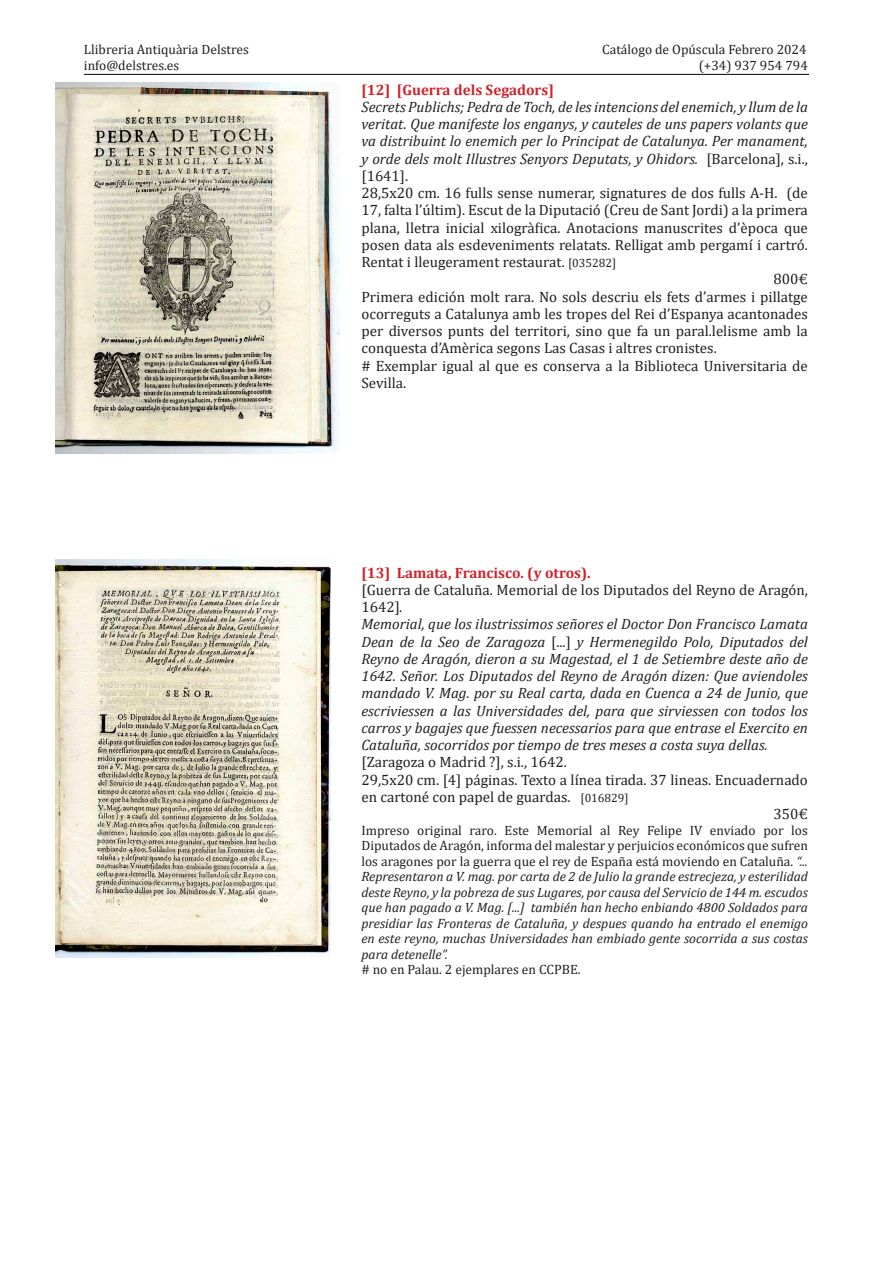
<style>
.page{position:relative;width:893px;height:1263px;background:#fff}
.page>*{position:absolute;margin:0;border:0;box-sizing:border-box;transform-origin:0 0}
.t1{font:15px/17.2px "Cambria";color:#231f20}
.t2{font:italic 15px/17.2px "Cambria";color:#231f20;text-align:justify}
.t3{font:700 15px "Cambria";color:#d1232a}
.t4{font:italic 13.5px/15.6px "Cambria";color:#231f20;text-align:justify}
.t5{font:13.5px "Cambria";color:#231f20}
.s1{font-style:normal}
.s2{font-size:12px}
.s3{font-style:italic}
</style>
<div class="page">
<hr style="left:84px;top:74px;width:725px;height:1px;background:#231f20">
<img style="left:56px;top:83px;width:283px;height:371px">
<img style="left:56px;top:559px;width:274px;height:398px">
<p class="t5" style="left:84px;top:41px;width:166px">Llibreria Antiquària Delstres</p>
<p class="t5" style="left:602px;top:41px;width:206px">Catálogo de Opúscula Febrero 2024</p>
<p class="t5" style="left:84px;top:58px;width:97px">info@delstres.es</p>
<p class="t5" style="left:699px;top:58px;width:110px">(+34) 937 954 794</p>
<p class="t3" style="left:361px;top:79px;width:194px">[12] [Guerra dels Segadors]</p>
<p class="t2" style="left:361px;top:97px;width:448px">Secrets Publichs; Pedra de Toch, de les intencions del enemich, y llum de la veritat. Que manifeste los enganys, y cauteles de uns papers volants que va distribuint lo enemich per lo Principat de Catalunya. Per manament, y orde dels molt Illustres Senyors Deputats, y Ohidors. <span class="s1">[Barcelona], s.i., [1641].</span></p>
<p class="t1" style="left:361px;top:184px;width:448px;text-align:justify">28,5x20 cm. 16 fulls sense numerar, signatures de dos fulls A-H. (de 17, falta l’últim). Escut de la Diputació (Creu de Sant Jordi) a la primera plana, lletra inicial xilogràfica. Anotacions manuscrites d’època que posen data als esdeveniments relatats. Relligat amb pergamí i cartró.<br>Rentat i lleugerament restaurat. <span class="s2">[035282]</span></p>
<p class="t1" style="left:774px;top:271px;width:36px">800€</p>
<p class="t1" style="left:361px;top:288px;width:448px;text-align:justify">Primera edición molt rara. No sols descriu els fets d’armes i pillatge ocorreguts a Catalunya amb les tropes del Rei d’Espanya acantonades per diversos punts del territori, sino que fa un paral.lelisme amb la conquesta d’Amèrica segons Las Casas i altres cronistes.</p>
<p class="t1" style="left:361px;top:357px;width:448px"># Exemplar igual al que es conserva a la Biblioteca Universitaria de<br>Sevilla.</p>
<p class="t3" style="left:361px;top:562px;width:231px">[13] Lamata, Francisco. (y otros).</p>
<p class="t1" style="left:361px;top:581px;width:448px">[Guerra de Cataluña. Memorial de los Diputados del Reyno de Aragón,<br>1642]<span class="s3">.</span></p>
<p class="t2" style="left:361px;top:615px;width:448px">Memorial, que los ilustrissimos señores el Doctor Don Francisco Lamata Dean de la Seo de Zaragoza <span class="s1">[...]</span> y Hermenegildo Polo, Diputados del Reyno de Aragón, dieron a su Magestad, el 1 de Setiembre deste año de 1642. Señor. Los Diputados del Reyno de Aragón dizen: Que aviendoles mandado V. Mag. por su Real carta, dada en Cuenca a 24 de Junio, que escriviessen a las Universidades del, para que sirviessen con todos los carros y bagajes que fuessen necessarios para que entrase el Exercito en Cataluña, socorridos por tiempo de tres meses a costa suya dellas.</p>
<p class="t1" style="left:361px;top:754px;width:207px">[Zaragoza o Madrid ?], s.i., 1642.</p>
<p class="t1" style="left:361px;top:771px;width:448px">29,5x20 cm. [4] páginas. Texto a línea tirada. 37 lineas. Encuadernado en cartoné con papel de guardas. <span class="s2">[016829]</span></p>
<p class="t1" style="left:774px;top:805px;width:36px">350€</p>
<p class="t4" style="left:361px;top:822px;width:448px"><span class="s1">Impreso original raro. Este Memorial al Rey Felipe IV enviado por los Diputados de Aragón, informa del malestar y perjuicios económicos que sufren los aragones por la guerra que el rey de España está moviendo en Cataluña.</span> “...<br>Representaron a V. mag. por carta de 2 de Julio la grande estrecjeza, y esterilidad deste Reyno, y la pobreza de sus Lugares, por causa del Servicio de 144 m. escudos que han pagado a V. Mag. [...] también han hecho enbiando 4800 Soldados para presidiar las Fronteras de Cataluña, y despues quando ha entrado el enemigo en este reyno, muchas Universidades han embiado gente socorrida a sus costas para detenelle”.</p>
<p class="t5" style="left:361px;top:962px;width:221px"># no en Palau. 2 ejemplares en CCPBE.</p>
</div>
